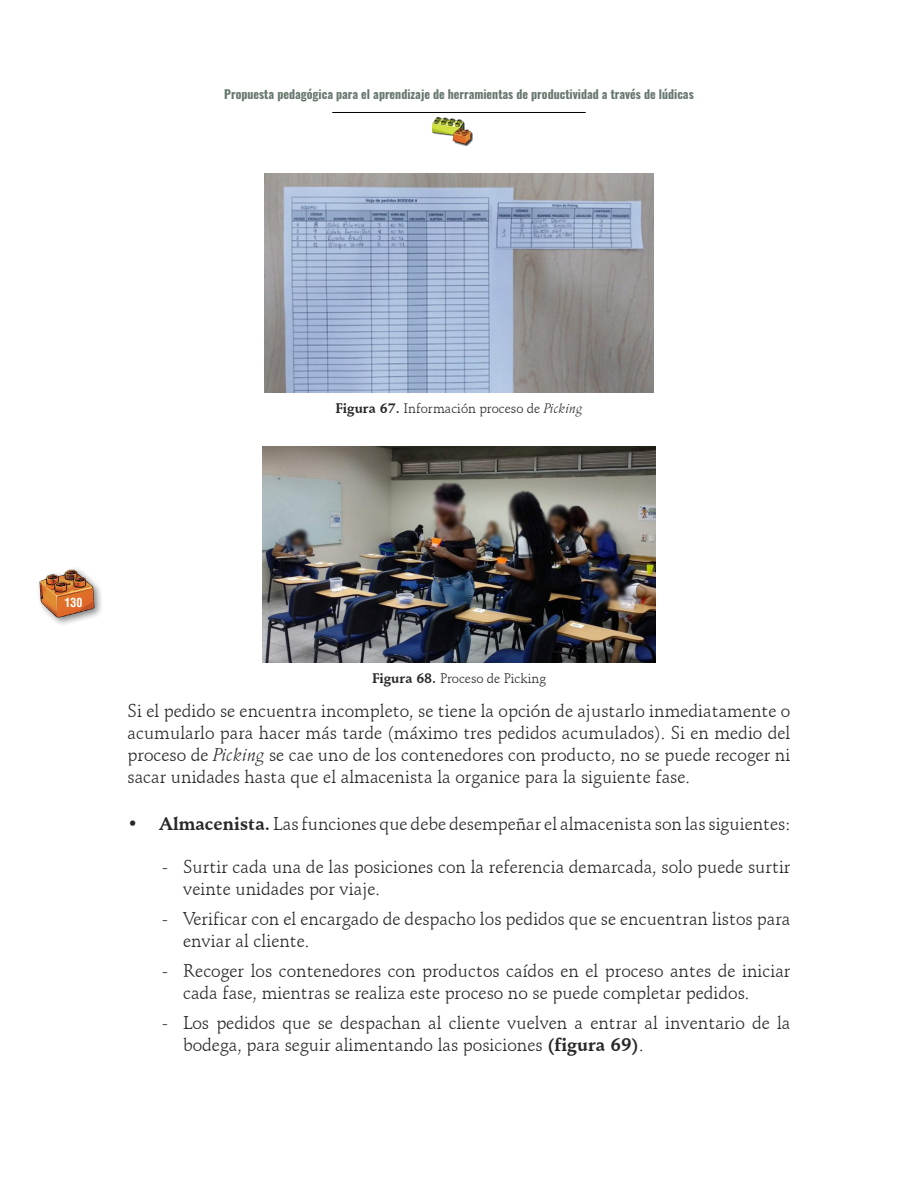
<style>
.page{position:relative;width:918px;height:1188px;background:#fff}
.page>*{position:absolute;margin:0;border:0;box-sizing:border-box;transform-origin:0 0}
.t1{font:18px/21.8px "Schneidler BT";color:#282827}
.t2{font:13.5px "Schneidler BT";color:#282827}
.t3{font:700 condensed 12.3px "Helvetica";color:#fff}
.t4{font:700 12px "Oswald";color:#67786e}
.s1{font-weight:700}
.s2{font-style:italic}
</style>
<div class="page">
<hr style="left:332px;top:112px;width:254px;height:1px;background:#000">
<div style="left:36px;top:566px;width:68px;height:61px;background:#000;opacity:.5"></div>
<img style="left:36px;top:567px;width:67px;height:54px">
<img style="left:432px;top:116px;width:33px;height:20px">
<img style="left:451px;top:128px;width:22px;height:17px">
<img style="left:265px;top:173px;width:389px;height:220px">
<img style="left:262px;top:446px;width:394px;height:217px">
<p class="t4" style="left:224px;top:88px;width:471px">Propuesta pedagógica para el aprendizaje de herramientas de productividad a través de lúdicas</p>
<p class="t2" style="left:335px;top:400px;width:249px"><span class="s1">Figura 67.</span> Información proceso de <span class="s2">Picking</span></p>
<p class="t3" style="left:65px;top:595px;width:19px">130</p>
<p class="t2" style="left:372px;top:670px;width:175px"><span class="s1">Figura 68.</span> Proceso de Picking</p>
<p class="t1" style="left:128px;top:700px;width:664px;text-align:justify">Si el pedido se encuentra incompleto, se tiene la opción de ajustarlo inmediatamente o acumularlo para hacer más tarde (máximo tres pedidos acumulados). Si en medio del proceso de <span class="s2">Picking</span> se cae uno de los contenedores con producto, no se puede recoger ni sacar unidades hasta que el almacenista la organice para la siguiente fase.</p>
<p class="t1" style="left:128px;top:813px;width:664px">• <span class="s1">Almacenista.</span> Las funciones que debe desempeñar el almacenista son las siguientes:</p>
<p class="t1" style="left:183px;top:856px;width:609px;text-indent:-21px">- Surtir cada una de las posiciones con la referencia demarcada, solo puede surtir veinte unidades por viaje.</p>
<p class="t1" style="left:183px;top:908px;width:609px;text-indent:-21px">- Verificar con el encargado de despacho los pedidos que se encuentran listos para enviar al cliente.</p>
<p class="t1" style="left:183px;top:960px;width:609px;text-indent:-21px">- Recoger los contenedores con productos caídos en el proceso antes de iniciar cada fase, mientras se realiza este proceso no se puede completar pedidos.</p>
<p class="t1" style="left:183px;top:1012px;width:609px;text-indent:-21px">- Los pedidos que se despachan al cliente vuelven a entrar al inventario de la bodega, para seguir alimentando las posiciones <span class="s1">(figura 69)</span>.</p>
</div>
